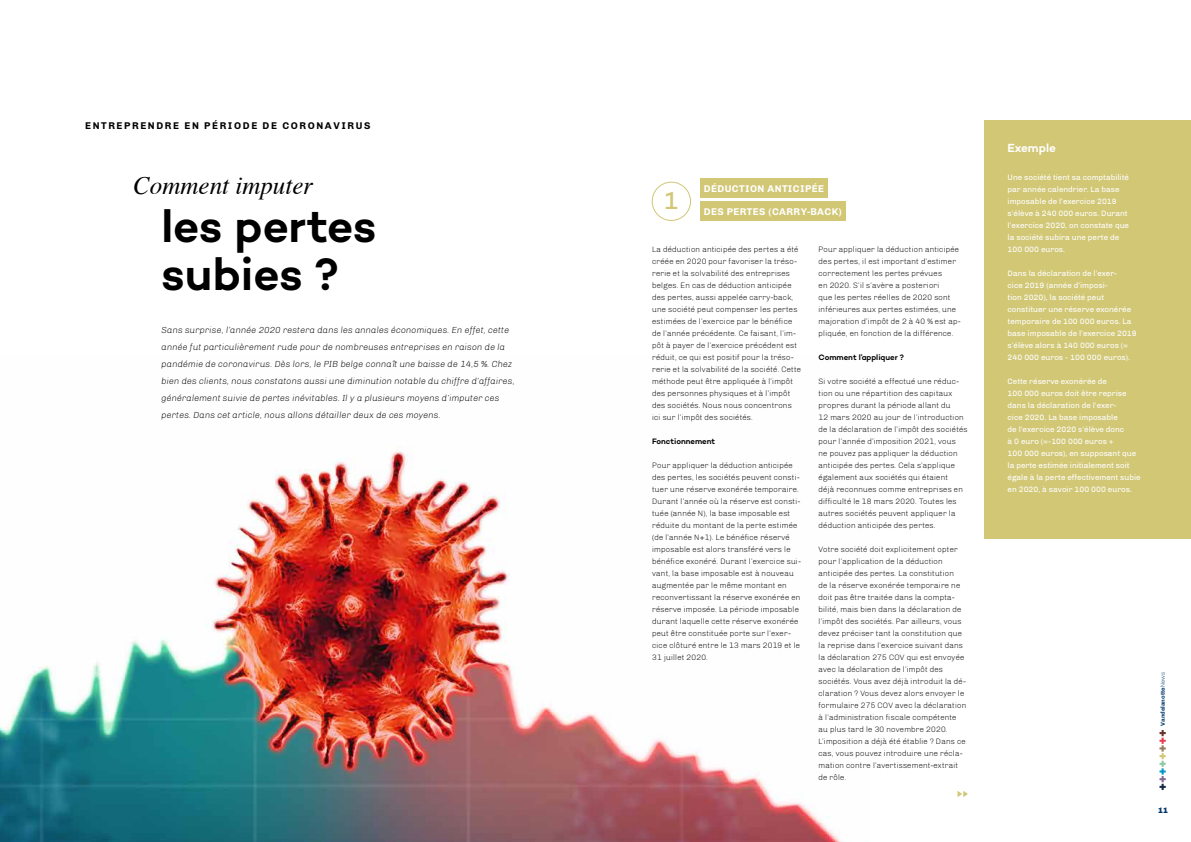
<style>
.page{position:relative;width:1191px;height:842px;background:#fff}
.page>*{position:absolute;margin:0;border:0;box-sizing:border-box;transform-origin:0 0}
.t1{font:600 46.2px/48px "Campton";letter-spacing:-.005em;color:#000}
.t2{font:italic 25px "Times";color:#000}
.t3{font:500 24.8px "Campton";color:#d1c775}
.t4{font:600 12px "Campton";letter-spacing:-.005em;color:#fff}
.t5{font:700 10px "Chivo";letter-spacing:.04em;color:#fff}
.t6{font:700 10px "Chivo";letter-spacing:.16em;color:#000}
.t7{font:italic 300 9px/17px "Chivo";color:#000}
.t8{font:300 8px/12px "Chivo";color:#000}
.t9{font:8px/12px "Chivo";color:#fff}
.t10{font:600 8px "Campton";letter-spacing:-.005em;color:#000}
.t11{font:900 8px "Chivo";color:#00376b}
.t12{font:700 6px "Chivo";color:#00376b}
.s1{font-weight:300}
</style>
<div class="page">
<svg style="left:1159px;top:730px;width:6px;height:60px"></svg>
<img style="left:0;top:447px;width:842px;height:395px">
<div style="left:985px;top:120px;width:206px;height:419px;background:#d1c775"></div>
<div style="left:651px;top:182px;width:40px;height:39px;border:1px solid #d1c775;border-radius:50%"></div>
<div style="left:700px;top:178px;width:127px;height:20px;background:#d1c775"></div>
<div style="left:700px;top:201px;width:145px;height:20px;background:#d1c775"></div>
<svg style="left:957px;top:791px;width:11px;height:6px"></svg>
<p class="t6" style="left:85px;top:120px;width:287px">ENTREPRENDRE EN PÉRIODE DE CORONAVIRUS</p>
<h2 class="t2" style="left:133px;top:164px;width:181px">Comment imputer</h2>
<h1 class="t1" style="left:162px;top:201px;width:216px">les pertes subies ?</h1>
<p class="t7" style="left:162px;top:321px;width:355px">Sans surprise, l’année 2020 restera dans les annales économiques. En effet, cette année fut particulièrement rude pour de nombreuses entreprises en raison de la pandémie de coronavirus. Dès lors, le PIB belge connaît une baisse de 14,5 %. Chez bien des clients, nous constatons aussi une diminution notable du chiffre d’affaires, généralement suivie de pertes inévitables. Il y a plusieurs moyens d’imputer ces pertes. Dans cet article, nous allons détailler deux de ces moyens.</p>
<h3 class="t3" style="left:665px;top:185px;width:14px">1</h3>
<p class="t5" style="left:704px;top:182px;width:122px">DÉDUCTION ANTICIPÉE</p>
<p class="t5" style="left:704px;top:205px;width:139px">DES PERTES (CARRY-BACK)</p>
<p class="t8" style="left:652px;top:243px;width:151px">La déduction anticipée des pertes a été créée en 2020 pour favoriser la tréso&shy;rerie et la solvabilité des entreprises belges. En cas de déduction anticipée des pertes, aussi appelée carry-back, une société peut compenser les pertes estimées de l’exercice par le bénéfice de l’année précédente. Ce faisant, l’im&shy;pôt à payer de l’exercice précédent est réduit, ce qui est positif pour la tréso&shy;rerie et la solvabilité de la société. Cette méthode peut être appliquée à l’impôt des personnes physiques et à l’impôt des sociétés. Nous nous concentrons ici sur l’impôt des sociétés.</p>
<p class="t10" style="left:652px;top:436px;width:64px">Fonctionnement</p>
<p class="t8" style="left:652px;top:459px;width:150px">Pour appliquer la déduction anticipée des pertes, les sociétés peuvent consti&shy;tuer une réserve exonérée temporaire.<br>Durant l’année où la réserve est consti&shy;tuée (année N), la base imposable est réduite du montant de la perte estimée (de l’année N+1). Le bénéfice réservé imposable est alors transféré vers le bénéfice exonéré. Durant l’exercice sui&shy;vant, la base imposable est à nouveau augmentée par le même montant en reconvertissant la réserve exonérée en réserve imposée. La période imposable durant laquelle cette réserve exonérée peut être constituée porte sur l’exer&shy;cice clôturé entre le 13 mars 2019 et le 31 juillet 2020.</p>
<p class="t8" style="left:818px;top:243px;width:144px">Pour appliquer la déduction anticipée des pertes, il est important d’estimer correctement les pertes prévues<br>en 2020. S’il s’avère a posteriori<br>que les pertes réelles de 2020 sont inférieures aux pertes estimées, une majoration d’impôt de 2 à 40 % est ap&shy;pliquée, en fonction de la différence.</p>
<p class="t10" style="left:818px;top:352px;width:87px">Comment l’appliquer ?</p>
<p class="t8" style="left:818px;top:375px;width:151px">Si votre société a effectué une réduc&shy;tion ou une répartition des capitaux propres durant la période allant du<br>12 mars 2020 au jour de l’introduction de la déclaration de l’impôt des sociétés pour l’année d’imposition 2021, vous<br>ne pouvez pas appliquer la déduction anticipée des pertes. Cela s’applique également aux sociétés qui étaient<br>déjà reconnues comme entreprises en difficulté le 18 mars 2020. Toutes les autres sociétés peuvent appliquer la déduction anticipée des pertes.</p>
<p class="t8" style="left:818px;top:543px;width:149px">Votre société doit explicitement opter pour l’application de la déduction anticipée des pertes. La constitution<br>de la réserve exonérée temporaire ne doit pas être traitée dans la compta&shy;bilité, mais bien dans la déclaration de l’impôt des sociétés. Par ailleurs, vous devez préciser tant la constitution que la reprise dans l’exercice suivant dans la déclaration 275 COV qui est envoyée avec la déclaration de l’impôt des sociétés. Vous avez déjà introduit la dé&shy;claration ? Vous devez alors envoyer le formulaire 275 COV avec la déclaration à l’administration fiscale compétente au plus tard le 30 novembre 2020.<br>L’imposition a déjà été établie ? Dans ce cas, vous pouvez introduire une récla&shy;mation contre l’avertissement-extrait de rôle.</p>
<h3 class="t4" style="left:1007px;top:141px;width:50px">Exemple</h3>
<p class="t9" style="left:1007px;top:171px;width:123px">Une société tient sa comptabilité par année calendrier. La base imposable de l’exercice 2019 s’élève à 240 000 euros. Durant l’exercice 2020, on constate que la société subira une perte de<br>100 000 euros.</p>
<p class="t9" style="left:1007px;top:267px;width:131px">Dans la déclaration de l’exer-<br>cice 2019 (année d’imposi-<br>tion 2020), la société peut constituer une réserve exonérée temporaire de 100 000 euros. La base imposable de l’exercice 2019 s’élève alors à 140 000 euros (=<br>240 000 euros - 100 000 euros).</p>
<p class="t9" style="left:1007px;top:375px;width:135px">Cette réserve exonérée de<br>100 000 euros doit être reprise dans la déclaration de l’exer-<br>cice 2020. La base imposable<br>de l’exercice 2020 s’élève donc<br>à 0 euro (=-100 000 euros +<br>100 000 euros), en supposant que la perte estimée initialement soit égale à la perte effectivement subie en 2020, à savoir 100 000 euros.</p>
<p class="t12" style="left:1159px;top:725px;width:55px;rotate:-90deg">Vandelanotte<span class="s1">News</span></p>
<p class="t11" style="left:1158px;top:806px;width:11px">11</p>
</div>
